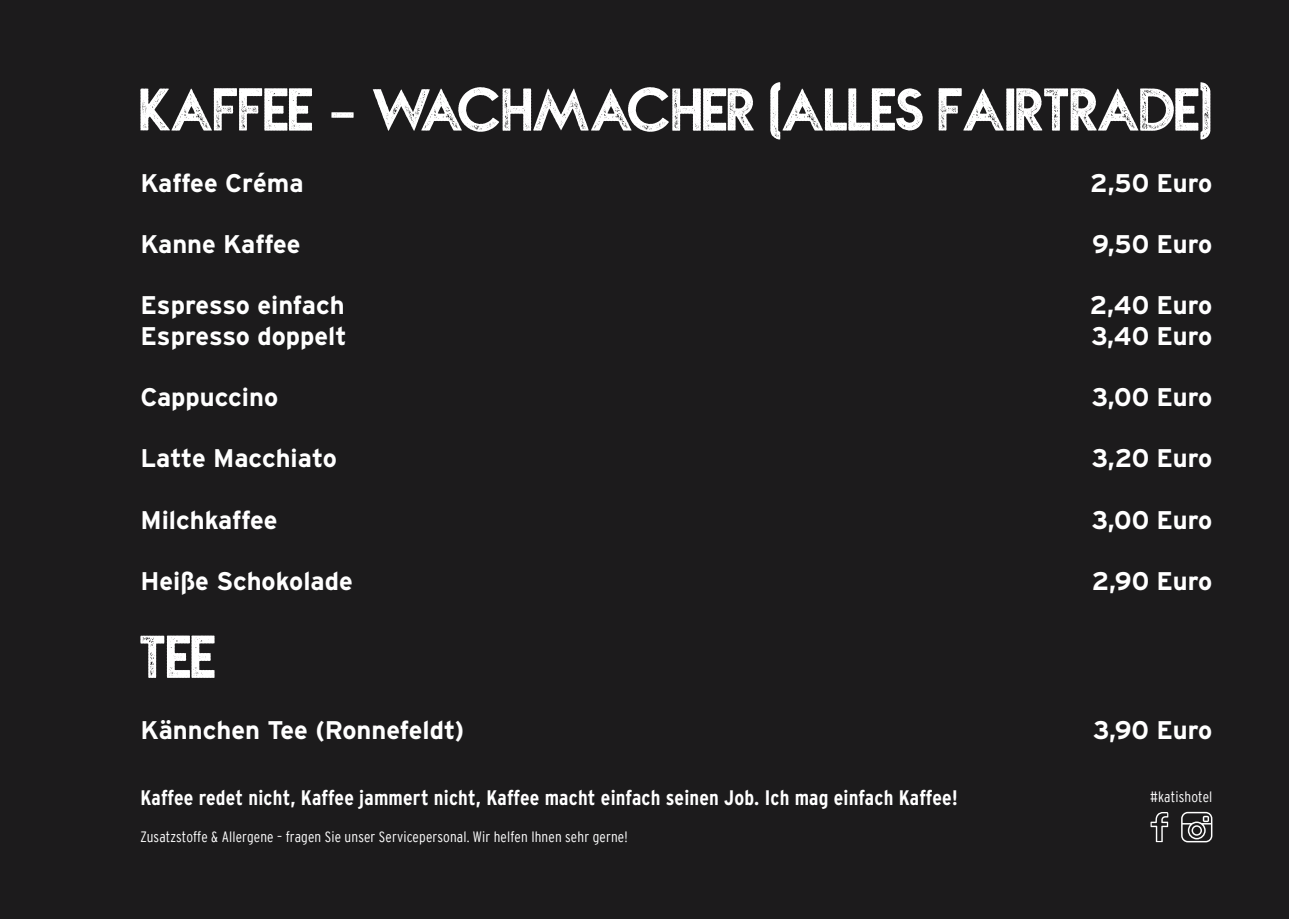
<style>
.page{position:relative;width:1289px;height:919px;background:#fff}
.page>*{position:absolute;margin:0;border:0;box-sizing:border-box;transform-origin:0 0}
.t1{font:700 67.5px "NOVASTAMP";color:#fff}
.t2{font:700 25.5px "Interstate";color:#fff}
.t3{font:700 condensed 21px "Interstate";letter-spacing:.01em;color:#fff}
.t4{font:300 condensed 15px "Interstate";letter-spacing:.01em;color:#fff}
</style>
<div class="page">
<div style="left:0;top:0;width:1288px;height:918px;background:#1c1b1c"></div>
<svg style="left:1150px;top:812px;width:18px;height:30px"></svg>
<svg style="left:1181px;top:811px;width:31px;height:31px"></svg>
<h1 class="t1" style="left:140px;top:72px;width:1075px">KAFFEE – WACHMACHER (ALLES FAIRTRADE)</h1>
<p class="t2" style="left:140px;top:168px;width:165px">Kaffee Créma</p>
<p class="t2" style="left:1090px;top:168px;width:124px">2,50 Euro</p>
<p class="t2" style="left:140px;top:230px;width:162px">Kanne Kaffee</p>
<p class="t2" style="left:1092px;top:230px;width:122px">9,50 Euro</p>
<p class="t2" style="left:140px;top:291px;width:206px">Espresso einfach</p>
<p class="t2" style="left:1089px;top:291px;width:124px">2,40 Euro</p>
<p class="t2" style="left:140px;top:321px;width:208px">Espresso doppelt</p>
<p class="t2" style="left:1091px;top:321px;width:123px">3,40 Euro</p>
<p class="t2" style="left:140px;top:383px;width:139px">Cappuccino</p>
<p class="t2" style="left:1091px;top:383px;width:122px">3,00 Euro</p>
<p class="t2" style="left:140px;top:444px;width:198px">Latte Macchiato</p>
<p class="t2" style="left:1091px;top:444px;width:122px">3,20 Euro</p>
<p class="t2" style="left:140px;top:505px;width:139px">Milchkaffee</p>
<p class="t2" style="left:1091px;top:505px;width:122px">3,00 Euro</p>
<p class="t2" style="left:140px;top:566px;width:214px">Heiße Schokolade</p>
<p class="t2" style="left:1091px;top:566px;width:122px">2,90 Euro</p>
<h1 class="t1" style="left:140px;top:619px;width:77px">TEE</h1>
<p class="t2" style="left:140px;top:715px;width:325px">Kännchen Tee (Ronnefeldt)</p>
<p class="t2" style="left:1093px;top:715px;width:121px">3,90 Euro</p>
<p class="t3" style="left:140px;top:785px;width:818px">Kaffee redet nicht, Kaffee jammert nicht, Kaffee macht einfach seinen Job. Ich mag einfach Kaffee!</p>
<p class="t4" style="left:140px;top:828px;width:489px">Zusatzstoffe &amp; Allergene – fragen Sie unser Servicepersonal. Wir helfen Ihnen sehr gerne!</p>
<p class="t4" style="left:1150px;top:787px;width:64px">#katishotel</p>
</div>
